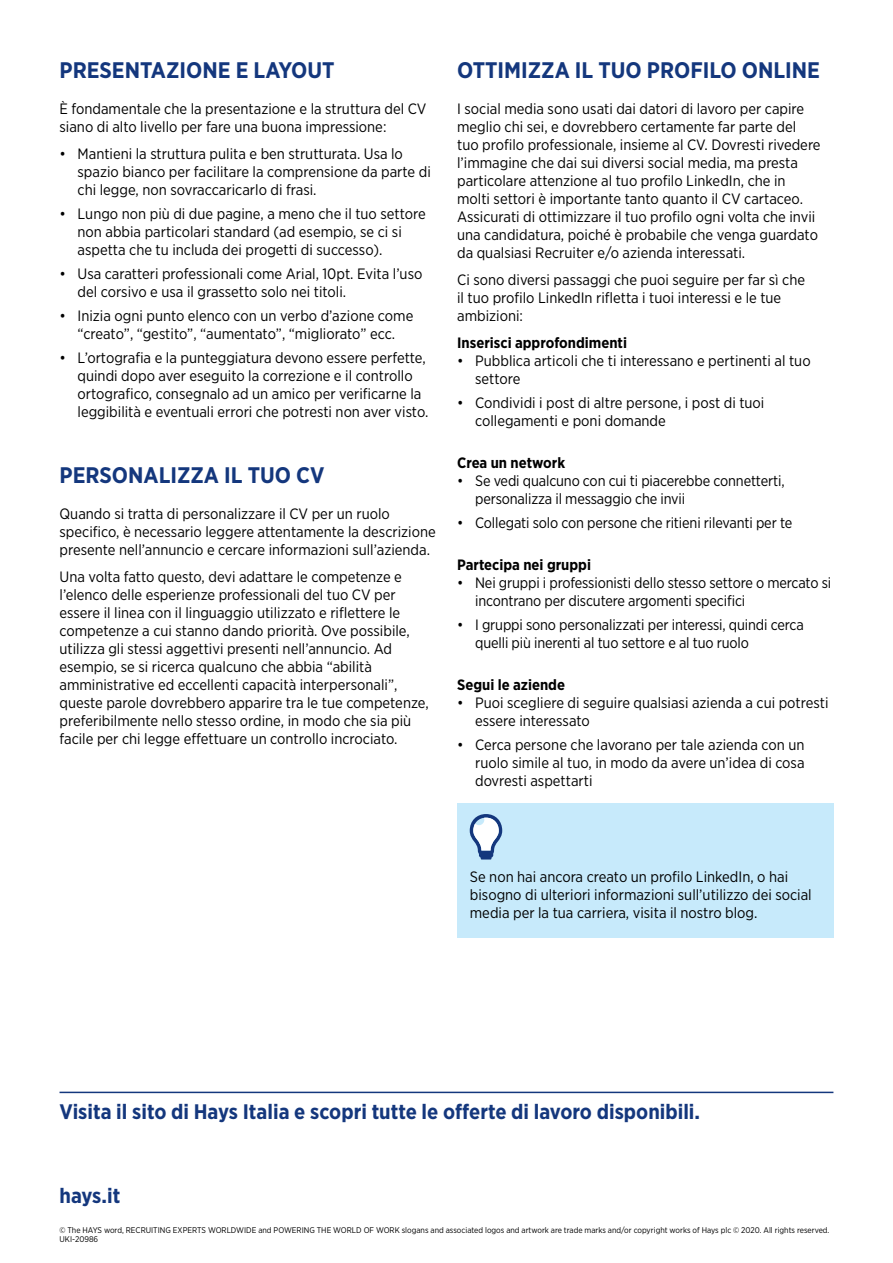
<style>
.page{position:relative;width:893px;height:1263px;background:#fff}
.page>*{position:absolute;margin:0;border:0;box-sizing:border-box;transform-origin:0 0}
.t1{font:700 22.5px "Gotham Narrow";color:#14377d}
.t2{font:700 21px "Gotham Narrow";color:#14377d}
.t3{font:15px/18px "Gotham Narrow";color:#000}
.t4{font:700 15px "Gotham Narrow";color:#000}
.t5{font:8.25px/9px "Gotham Narrow";color:#000}
</style>
<div class="page">
<div style="left:457px;top:804px;width:376px;height:134px;background:#c7eafb"></div>
<svg style="left:470px;top:814px;width:32px;height:45px"></svg>
<hr style="left:60px;top:1092px;width:773px;height:1px;background:#14377d">
<h1 class="t1" style="left:60px;top:55px;width:277px">PRESENTAZIONE E LAYOUT</h1>
<p class="t3" style="left:60px;top:99px;width:368px">È fondamentale che la presentazione e la struttura del CV siano di alto livello per fare una buona impressione:</p>
<p class="t3" style="left:78px;top:144px;width:355px;text-indent:-18px">• Mantieni la struttura pulita e ben strutturata. Usa lo spazio bianco per facilitare la comprensione da parte di chi legge, non sovraccaricarlo di frasi.</p>
<p class="t3" style="left:78px;top:204px;width:350px;text-indent:-18px">• Lungo non più di due pagine, a meno che il tuo settore non abbia particolari standard (ad esempio, se ci si aspetta che tu includa dei progetti di successo).</p>
<p class="t3" style="left:78px;top:264px;width:346px;text-indent:-18px">• Usa caratteri professionali come Arial, 10pt. Evita l’uso del corsivo e usa il grassetto solo nei titoli.</p>
<p class="t3" style="left:60px;top:306px;width:355px;text-align:center">• Inizia ogni punto elenco con un verbo d’azione come “creato”, “gestito”, “aumentato”, “migliorato” ecc.</p>
<p class="t3" style="left:78px;top:348px;width:352px;text-indent:-18px">• L’ortografia e la punteggiatura devono essere perfette, quindi dopo aver eseguito la correzione e il controllo ortografico, consegnalo ad un amico per verificarne la leggibilità e eventuali errori che potresti non aver visto.</p>
<h1 class="t1" style="left:60px;top:460px;width:266px">PERSONALIZZA IL TUO CV</h1>
<p class="t3" style="left:60px;top:504px;width:378px">Quando si tratta di personalizzare il CV per un ruolo specifico, è necessario leggere attentamente la descrizione presente nell’annuncio e cercare informazioni sull’azienda.</p>
<p class="t3" style="left:60px;top:567px;width:371px">Una volta fatto questo, devi adattare le competenze e l’elenco delle esperienze professionali del tuo CV per essere il linea con il linguaggio utilizzato e riflettere le competenze a cui stanno dando priorità. Ove possibile, utilizza gli stessi aggettivi presenti nell’annuncio. Ad esempio, se si ricerca qualcuno che abbia “abilità amministrative ed eccellenti capacità interpersonali”, queste parole dovrebbero apparire tra le tue competenze, preferibilmente nello stesso ordine, in modo che sia più facile per chi legge effettuare un controllo incrociato.</p>
<h1 class="t1" style="left:457px;top:55px;width:364px">OTTIMIZZA IL TUO PROFILO ONLINE</h1>
<p class="t3" style="left:457px;top:99px;width:365px">I social media sono usati dai datori di lavoro per capire meglio chi sei, e dovrebbero certamente far parte del tuo profilo professionale, insieme al CV. Dovresti rivedere l’immagine che dai sui diversi social media, ma presta particolare attenzione al tuo profilo LinkedIn, che in molti settori è importante tanto quanto il CV cartaceo.<br>Assicurati di ottimizzare il tuo profilo ogni volta che invii una candidatura, poiché è probabile che venga guardato da qualsiasi Recruiter e/o azienda interessati.</p>
<p class="t3" style="left:457px;top:270px;width:349px">Ci sono diversi passaggi che puoi seguire per far sì che il tuo profilo LinkedIn rifletta i tuoi interessi e le tue ambizioni:</p>
<p class="t4" style="left:457px;top:333px;width:171px">Inserisci approfondimenti</p>
<p class="t3" style="left:475px;top:351px;width:337px;text-indent:-18px">• Pubblica articoli che ti interessano e pertinenti al tuo settore</p>
<p class="t3" style="left:475px;top:393px;width:291px;text-indent:-18px">• Condividi i post di altre persone, i post di tuoi collegamenti e poni domande</p>
<p class="t4" style="left:457px;top:453px;width:110px">Crea un network</p>
<p class="t3" style="left:475px;top:471px;width:311px;text-indent:-18px">• Se vedi qualcuno con cui ti piacerebbe connetterti, personalizza il messaggio che invii</p>
<p class="t3" style="left:457px;top:513px;width:337px">• Collegati solo con persone che ritieni rilevanti per te</p>
<p class="t4" style="left:457px;top:555px;width:135px">Partecipa nei gruppi</p>
<p class="t3" style="left:475px;top:573px;width:358px;text-indent:-18px">• Nei gruppi i professionisti dello stesso settore o mercato si incontrano per discutere argomenti specifici</p>
<p class="t3" style="left:475px;top:615px;width:330px;text-indent:-18px">• I gruppi sono personalizzati per interessi, quindi cerca quelli più inerenti al tuo settore e al tuo ruolo</p>
<p class="t4" style="left:457px;top:675px;width:109px">Segui le aziende</p>
<p class="t3" style="left:475px;top:693px;width:355px;text-indent:-18px">• Puoi scegliere di seguire qualsiasi azienda a cui potresti essere interessato</p>
<p class="t3" style="left:475px;top:735px;width:331px;text-align:justify;text-indent:-18px">• Cerca persone che lavorano per tale azienda con un ruolo simile al tuo, in modo da avere un’idea di cosa dovresti aspettarti</p>
<p class="t3" style="left:470px;top:867px;width:343px">Se non hai ancora creato un profilo LinkedIn, o hai bisogno di ulteriori informazioni sull’utilizzo dei social media per la tua carriera, visita il nostro blog.</p>
<h2 class="t2" style="left:60px;top:1098px;width:642px">Visita il sito di Hays Italia e scopri tutte le offerte di lavoro disponibili.</h2>
<h2 class="t2" style="left:60px;top:1182px;width:62px">hays.it</h2>
<p class="t5" style="left:60px;top:1225px;width:771px">© The HAYS word, RECRUITING EXPERTS WORLDWIDE and POWERING THE WORLD OF WORK slogans and associated logos and artwork are trade marks and/or copyright works of Hays plc © 2020. All rights reserved.<br>UKI-20986</p>
</div>
